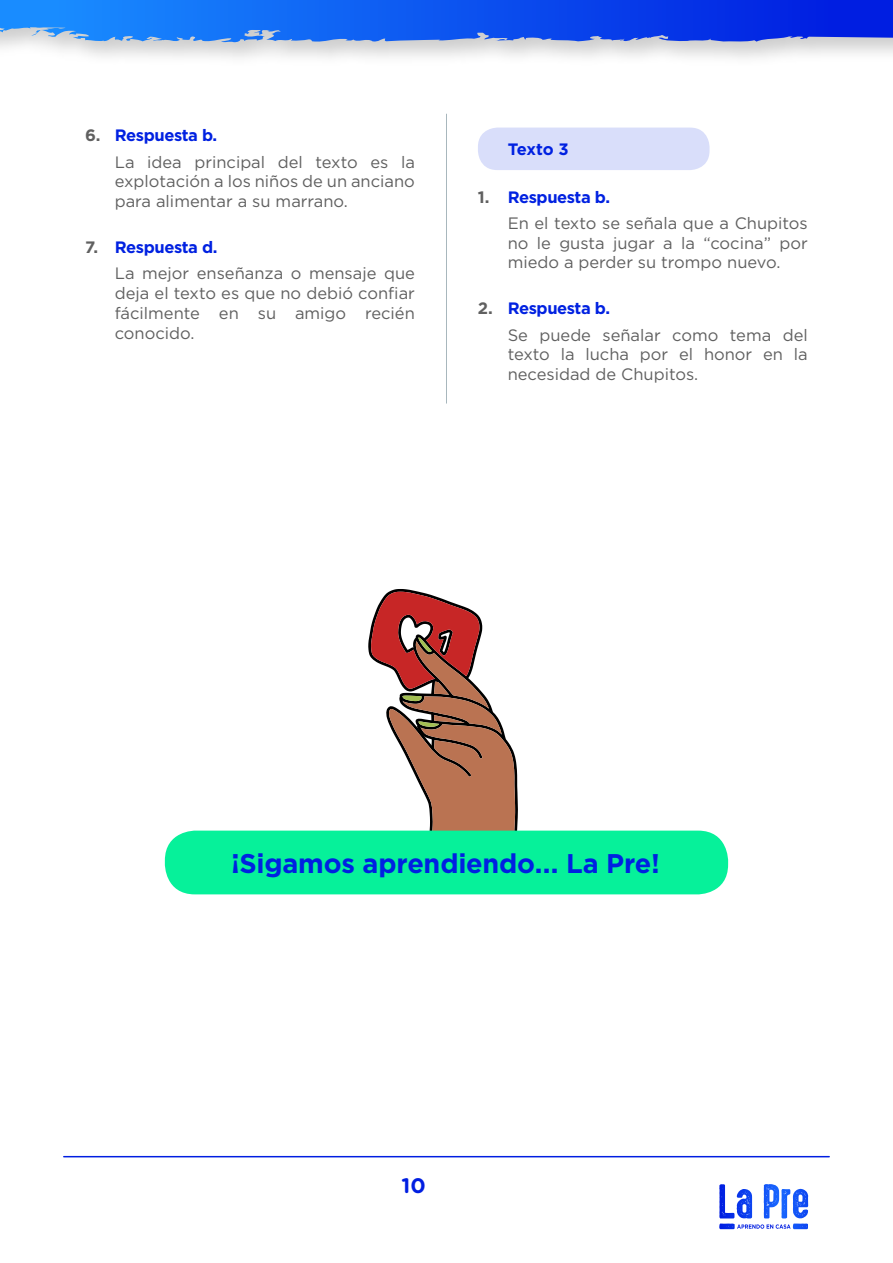
<style>
.page{position:relative;width:893px;height:1263px;background:#fff}
.page>*{position:absolute;margin:0;border:0;box-sizing:border-box;transform-origin:0 0}
.t1{font:700 27px "Gotham";letter-spacing:-.005em;color:#0021e1}
.t2{font:700 21px "Gotham Rounded";color:#001ee1}
.t3{font:16.5px/19.8px "Gotham";color:#606060}
.t4{font:700 16.5px "Gotham";letter-spacing:-.02em;color:#0021e1}
.s1{font-weight:700}
.s2{font-weight:700;color:#0021e1}
</style>
<div class="page">
<img style="left:0;top:0;width:893px;height:58px">
<svg style="left:0;top:0;width:373px;height:43px;background:#2d84f4"></svg>
<hr style="left:64px;top:1156px;width:765px;height:1px;background:#001ee1">
<svg style="left:737px;top:1224px;width:54px;height:5px"></svg>
<svg style="left:764px;top:1184px;width:15px;height:34px"></svg>
<hr style="left:446px;top:114px;width:1px;height:289px;background:#6e8791">
<svg style="left:368px;top:589px;width:150px;height:242px"></svg>
<div style="left:165px;top:831px;width:563px;height:63px;background:#06f19a;border-radius:30px"></div>
<div style="left:478px;top:128px;width:231px;height:42px;background:#d9defa;border-radius:20px"></div>
<p class="t3" style="left:115px;top:122px;width:302px;line-height:26.2px;text-indent:-30px"><span class="s1">6.</span> <span class="s2">Respuesta b.<br></span>La idea principal del texto es la</p>
<p class="t3" style="left:115px;top:171px;width:302px">explotación a los niños de un anciano para alimentar a su marrano.</p>
<p class="t3" style="left:115px;top:234px;width:302px;line-height:26.2px;text-indent:-30px"><span class="s1">7.</span> <span class="s2">Respuesta d.<br></span>La mejor enseñanza o mensaje que</p>
<p class="t3" style="left:115px;top:283px;width:302px;text-align:justify">deja el texto es que no debió confiar fácilmente en su amigo recién conocido.</p>
<p class="t4" style="left:508px;top:139px;width:63px">Texto 3</p>
<p class="t3" style="left:508px;top:183px;width:302px;line-height:26.2px;text-indent:-30px"><span class="s1">1.</span> <span class="s2">Respuesta b.<br></span>En el texto se señala que a Chupitos</p>
<p class="t3" style="left:508px;top:232px;width:302px">no le gusta jugar a la “cocina” por miedo a perder su trompo nuevo.</p>
<p class="t3" style="left:508px;top:295px;width:302px;line-height:26.2px;text-indent:-30px"><span class="s1">2.</span> <span class="s2">Respuesta b.<br></span>Se puede señalar como tema del</p>
<p class="t3" style="left:508px;top:344px;width:302px">texto la lucha por el honor en la necesidad de Chupitos.</p>
<h1 class="t1" style="left:231px;top:846px;width:430px">¡Sigamos aprendiendo... La Pre!</h1>
<p class="t2" style="left:402px;top:1170px;width:26px">10</p>
</div>
